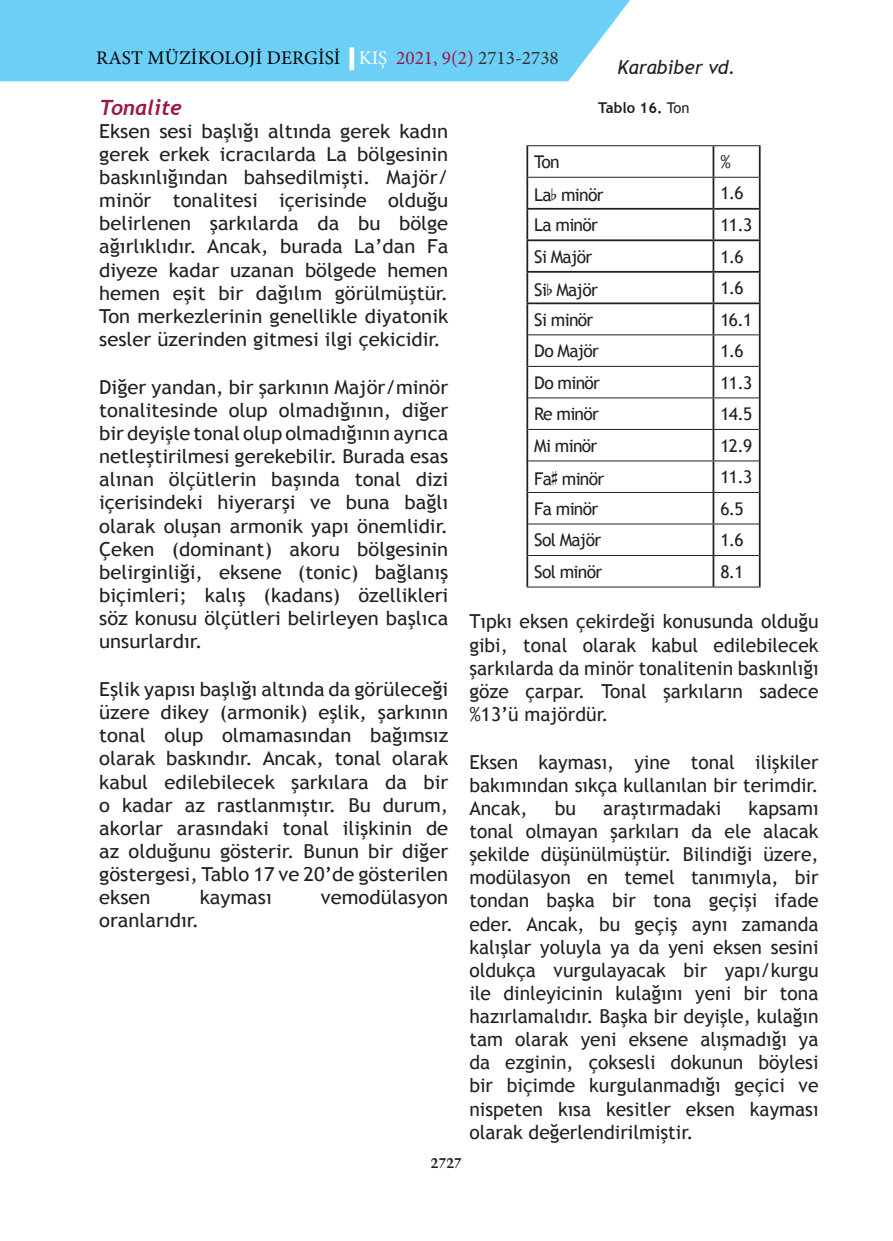
<style>
.page{position:relative;width:893px;height:1241px;background:#fff}
.page>*{position:absolute;margin:0;border:0;box-sizing:border-box;transform-origin:0 0}
.t1{font:italic 700 21px "Trebuchet";color:#9b1746}
.t2{font:19.25px/23.1px "Trebuchet MS";color:#231f20;text-align:justify;scale:1.05 1}
.t3{font:19.25px/23.1px "Trebuchet MS";color:#231f20;text-align:justify}
.t4{font:19.25px "Minion Pro";color:#000}
.t5{font:italic 19.25px "Trebuchet MS";color:#231f20}
.t6{font:17.5px "Trebuchet MS";letter-spacing:-.04em;color:#231f20}
.t7{font:700 14.88px "Trebuchet MS";color:#231f20}
.t8{font:700 14px "Trump Mediaeval";color:#231f20}
.s1{color:#fff}
.s2{color:#9b1746}
.s3{color:#333233}
.s4{font-weight:400}
.s5{font-family:"Opus Chords Sans Condensed Std"}
</style>
<div class="page">
<div style="left:0;top:0;width:630px;height:81px;background:#6bcff6"></div>
<div style="left:349px;top:47px;width:5px;height:23px;border:4px solid #fff"></div>
<hr style="left:526px;top:146px;width:2px;height:31px;background:#231f20">
<hr style="left:713px;top:146px;width:1px;height:31px;background:#231f20">
<hr style="left:759px;top:146px;width:2px;height:31px;background:#231f20">
<hr style="left:526px;top:177px;width:2px;height:31px;background:#231f20">
<hr style="left:713px;top:178px;width:1px;height:30px;background:#231f20">
<hr style="left:759px;top:177px;width:2px;height:31px;background:#231f20">
<hr style="left:526px;top:208px;width:187px;height:2px;background:#231f20">
<hr style="left:526px;top:210px;width:2px;height:29px;background:#231f20">
<hr style="left:713px;top:208px;width:48px;height:2px;background:#231f20">
<svg style="left:713px;top:210px;width:1px;height:29px"></svg>
<hr style="left:759px;top:210px;width:2px;height:29px;background:#231f20">
<hr style="left:526px;top:239px;width:187px;height:2px;background:#231f20">
<hr style="left:526px;top:241px;width:2px;height:30px;background:#231f20">
<hr style="left:713px;top:239px;width:48px;height:2px;background:#231f20">
<hr style="left:713px;top:241px;width:1px;height:30px;background:#231f20">
<hr style="left:759px;top:241px;width:2px;height:30px;background:#231f20">
<hr style="left:526px;top:271px;width:187px;height:2px;background:#231f20">
<hr style="left:526px;top:273px;width:2px;height:29px;background:#231f20">
<hr style="left:713px;top:271px;width:48px;height:2px;background:#231f20">
<svg style="left:713px;top:273px;width:1px;height:29px"></svg>
<hr style="left:759px;top:273px;width:2px;height:29px;background:#231f20">
<hr style="left:526px;top:302px;width:187px;height:2px;background:#231f20">
<hr style="left:526px;top:304px;width:2px;height:31px;background:#231f20">
<hr style="left:713px;top:302px;width:48px;height:2px;background:#231f20">
<hr style="left:713px;top:304px;width:1px;height:30px;background:#231f20">
<hr style="left:759px;top:304px;width:2px;height:31px;background:#231f20">
<hr style="left:526px;top:335px;width:2px;height:31px;background:#231f20">
<hr style="left:713px;top:335px;width:1px;height:31px;background:#231f20">
<hr style="left:759px;top:335px;width:2px;height:31px;background:#231f20">
<hr style="left:526px;top:366px;width:2px;height:32px;background:#231f20">
<hr style="left:713px;top:367px;width:1px;height:30px;background:#231f20">
<hr style="left:759px;top:366px;width:2px;height:32px;background:#231f20">
<hr style="left:526px;top:398px;width:2px;height:31px;background:#231f20">
<hr style="left:713px;top:398px;width:1px;height:31px;background:#231f20">
<hr style="left:759px;top:398px;width:2px;height:31px;background:#231f20">
<hr style="left:526px;top:429px;width:2px;height:32px;background:#231f20">
<hr style="left:713px;top:430px;width:1px;height:30px;background:#231f20">
<hr style="left:759px;top:429px;width:2px;height:32px;background:#231f20">
<hr style="left:526px;top:461px;width:2px;height:31px;background:#231f20">
<hr style="left:713px;top:461px;width:1px;height:31px;background:#231f20">
<hr style="left:759px;top:461px;width:2px;height:31px;background:#231f20">
<hr style="left:526px;top:492px;width:2px;height:32px;background:#231f20">
<hr style="left:713px;top:493px;width:1px;height:30px;background:#231f20">
<hr style="left:759px;top:492px;width:2px;height:32px;background:#231f20">
<hr style="left:526px;top:524px;width:2px;height:31px;background:#231f20">
<hr style="left:713px;top:524px;width:1px;height:31px;background:#231f20">
<hr style="left:759px;top:524px;width:2px;height:31px;background:#231f20">
<hr style="left:526px;top:555px;width:2px;height:31px;background:#231f20">
<hr style="left:713px;top:556px;width:1px;height:30px;background:#231f20">
<hr style="left:759px;top:555px;width:2px;height:31px;background:#231f20">
<hr style="left:526px;top:145px;width:187px;height:1px;background:#231f20">
<hr style="left:713px;top:145px;width:48px;height:1px;background:#231f20">
<hr style="left:528px;top:177px;width:185px;height:1px;background:#231f20">
<hr style="left:713px;top:177px;width:46px;height:1px;background:#231f20">
<hr style="left:528px;top:334px;width:185px;height:1px;background:#231f20">
<hr style="left:713px;top:334px;width:46px;height:1px;background:#231f20">
<hr style="left:528px;top:366px;width:185px;height:1px;background:#231f20">
<hr style="left:713px;top:366px;width:46px;height:1px;background:#231f20">
<hr style="left:528px;top:397px;width:185px;height:1px;background:#231f20">
<hr style="left:713px;top:397px;width:46px;height:1px;background:#231f20">
<hr style="left:528px;top:429px;width:185px;height:1px;background:#231f20">
<hr style="left:713px;top:429px;width:46px;height:1px;background:#231f20">
<hr style="left:528px;top:460px;width:185px;height:1px;background:#231f20">
<hr style="left:713px;top:460px;width:46px;height:1px;background:#231f20">
<hr style="left:528px;top:492px;width:185px;height:1px;background:#231f20">
<hr style="left:713px;top:492px;width:46px;height:1px;background:#231f20">
<hr style="left:528px;top:523px;width:185px;height:1px;background:#231f20">
<hr style="left:713px;top:523px;width:46px;height:1px;background:#231f20">
<hr style="left:528px;top:555px;width:185px;height:1px;background:#231f20">
<hr style="left:713px;top:555px;width:46px;height:1px;background:#231f20">
<hr style="left:526px;top:586px;width:187px;height:1px;background:#231f20">
<hr style="left:713px;top:586px;width:48px;height:1px;background:#231f20">
<p class="t4" style="left:96px;top:45px;width:464px">Rast MÜZİKOLOJİ DERGİSİ <span class="s1">| KIŞ</span> <span class="s2">2021, 9(2)</span> <span class="s3">2713-2738</span></p>
<p class="t5" style="left:618px;top:56px;width:120px">Karabiber vd.</p>
<p class="t1" style="left:99px;top:94px;width:84px">Tonalite</p>
<p class="t2" style="left:99px;top:120px;width:334px">Eksen sesi başlığı altında gerek kadın gerek erkek icracılarda La bölgesinin baskınlığından bahsedilmişti. Majör/ minör tonalitesi içerisinde olduğu belirlenen şarkılarda da bu bölge ağırlıklıdır. Ancak, burada La’dan Fa diyeze kadar uzanan bölgede hemen hemen eşit bir dağılım görülmüştür.<br>Ton merkezlerinin genellikle diyatonik sesler üzerinden gitmesi ilgi çekicidir.</p>
<p class="t2" style="left:99px;top:375px;width:334px">Diğer yandan, bir şarkının Majör/minör tonalitesinde olup olmadığının, diğer bir deyişle tonal olup olmadığının ayrıca netleştirilmesi gerekebilir. Burada esas alınan ölçütlerin başında tonal dizi içerisindeki hiyerarşi ve buna bağlı olarak oluşan armonik yapı önemlidir.<br>Çeken (dominant) akoru bölgesinin belirginliği, eksene (tonic) bağlanış biçimleri; kalış (kadans) özellikleri söz konusu ölçütleri belirleyen başlıca unsurlardır.</p>
<p class="t2" style="left:99px;top:677px;width:334px">Eşlik yapısı başlığı altında da görüleceği üzere dikey (armonik) eşlik, şarkının tonal olup olmamasından bağımsız olarak baskındır. Ancak, tonal olarak kabul edilebilecek şarkılara da bir o kadar az rastlanmıştır. Bu durum, akorlar arasındaki tonal ilişkinin de az olduğunu gösterir. Bunun bir diğer göstergesi, Tablo 17 ve 20’de gösterilen eksen</p>
<p class="t2" style="left:200px;top:885px;width:70px">kayması</p>
<p class="t2" style="left:321px;top:885px;width:123px">vemodülasyon</p>
<p class="t2" style="left:99px;top:908px;width:97px">oranlarıdır.</p>
<p class="t7" style="left:598px;top:99px;width:93px">Tablo 16. <span class="s4">Ton</span></p>
<p class="t6" style="left:534px;top:151px;width:27px">Ton</p>
<p class="t6" style="left:720px;top:151px;width:12px">%</p>
<p class="t6" style="left:534px;top:184px;width:71px">La<span class="s5">¨</span> minör</p>
<p class="t6" style="left:720px;top:183px;width:25px">1.6</p>
<p class="t6" style="left:534px;top:214px;width:65px">La minör</p>
<p class="t6" style="left:720px;top:214px;width:33px">11.3</p>
<p class="t6" style="left:534px;top:246px;width:59px">Si Majör</p>
<p class="t6" style="left:720px;top:246px;width:25px">1.6</p>
<p class="t6" style="left:534px;top:279px;width:65px">Si<span class="s5">¨</span> Majör</p>
<p class="t6" style="left:720px;top:277px;width:25px">1.6</p>
<p class="t6" style="left:534px;top:309px;width:61px">Si minör</p>
<p class="t6" style="left:720px;top:309px;width:33px">16.1</p>
<p class="t6" style="left:534px;top:340px;width:66px">Do Majör</p>
<p class="t6" style="left:720px;top:340px;width:25px">1.6</p>
<p class="t6" style="left:534px;top:372px;width:67px">Do minör</p>
<p class="t6" style="left:720px;top:372px;width:33px">11.3</p>
<p class="t6" style="left:534px;top:403px;width:66px">Re minör</p>
<p class="t6" style="left:720px;top:403px;width:33px">14.5</p>
<p class="t6" style="left:534px;top:435px;width:65px">Mi minör</p>
<p class="t6" style="left:720px;top:435px;width:33px">12.9</p>
<p class="t6" style="left:534px;top:468px;width:72px">Fa<span class="s5">©</span> minör</p>
<p class="t6" style="left:720px;top:466px;width:33px">11.3</p>
<p class="t6" style="left:534px;top:498px;width:66px">Fa minör</p>
<p class="t6" style="left:720px;top:498px;width:25px">6.5</p>
<p class="t6" style="left:534px;top:529px;width:68px">Sol Majör</p>
<p class="t6" style="left:720px;top:529px;width:25px">1.6</p>
<p class="t6" style="left:534px;top:561px;width:69px">Sol minör</p>
<p class="t6" style="left:720px;top:561px;width:25px">8.1</p>
<p class="t3" style="left:469px;top:610px;width:351px">Tıpkı eksen çekirdeği konusunda olduğu gibi, tonal olarak kabul edilebilecek şarkılarda da minör tonalitenin baskınlığı göze çarpar. Tonal şarkıların sadece %13’ü majördür.</p>
<p class="t3" style="left:469px;top:750px;width:351px">Eksen kayması, yine tonal ilişkiler bakımından sıkça kullanılan bir terimdir.<br>Ancak,</p>
<p class="t3" style="left:469px;top:796px;width:351px;text-indent:279px">kapsamı tonal olmayan şarkıları da ele alacak şekilde düşünülmüştür. Bilindiği üzere, modülasyon en temel tanımıyla, bir tondan başka bir tona geçişi ifade eder. Ancak, bu geçiş aynı zamanda kalışlar yoluyla ya da yeni eksen sesini oldukça vurgulayacak bir yapı/kurgu ile dinleyicinin kulağını yeni bir tona hazırlamalıdır. Başka bir deyişle, kulağın tam olarak yeni eksene alışmadığı ya da ezginin, çoksesli dokunun böylesi bir biçimde kurgulanmadığı geçici ve nispeten kısa kesitler eksen kayması olarak değerlendirilmiştir.</p>
<p class="t3" style="left:555px;top:796px;width:23px">bu</p>
<p class="t3" style="left:603px;top:796px;width:120px">araştırmadaki</p>
<p class="t8" style="left:431px;top:1153px;width:33px">2727</p>
</div>
